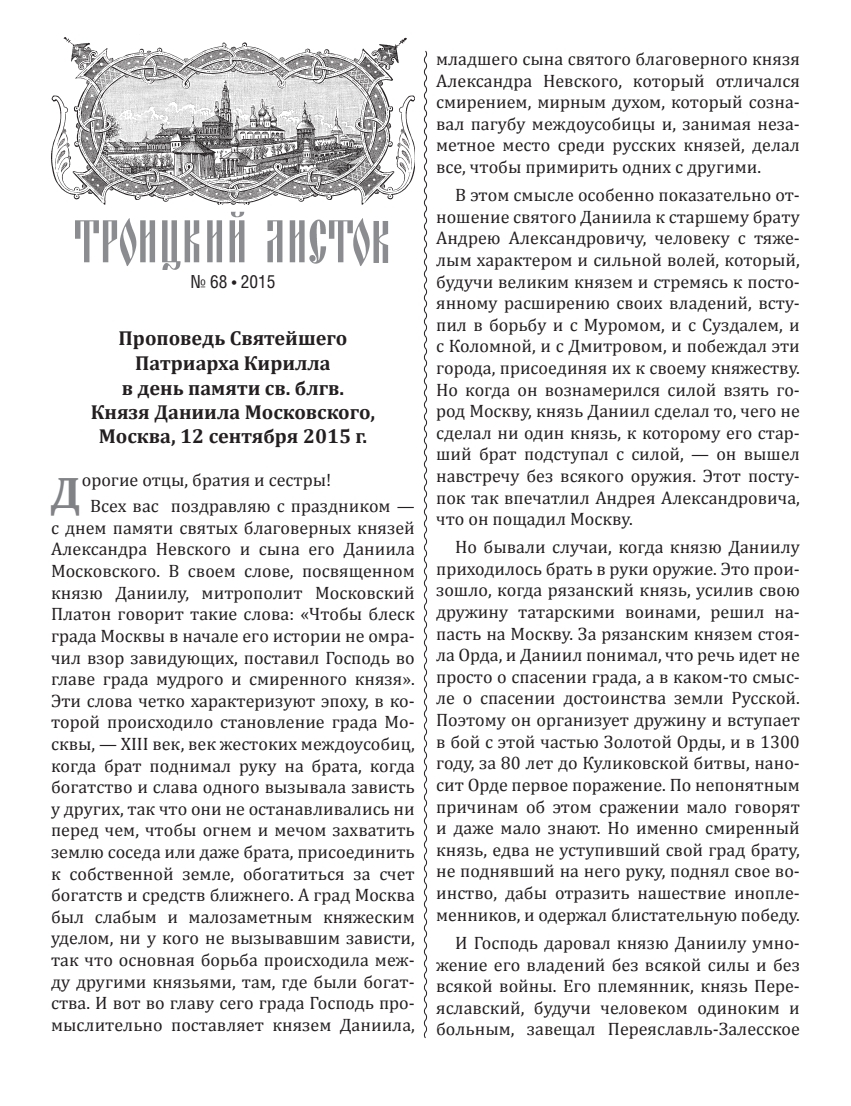
<style>
.page{position:relative;width:851px;height:1106px;background:#fff}
.page>*{position:absolute;margin:0;border:0;box-sizing:border-box;transform-origin:0 0}
.t1{font:700 44.55px "Cambria";color:#808285}
.t2{font:700 20.25px/24.6px "Cambria";color:#231f20;text-align:center}
.t3{font:18px/21.6px "Cambria";color:#231f20;text-align:justify}
.t4{font:18px "Helios Cond";color:#231f20}
</style>
<div class="page">
<svg style="left:423px;top:50px;width:5px;height:989px"></svg>
<img style="left:51px;top:37px;width:364px;height:167px">
<img style="left:76px;top:211px;width:313px;height:59px">
<p class="t4" style="left:190px;top:271px;width:86px">№ 68 • 2015</p>
<p class="t2" style="left:91px;top:325px;width:286px">Проповедь Святейшего<br>Патриарха Кирилла<br>в день памяти св. блгв.<br>Князя Даниила Московского,<br>Москва, 12 сентября 2015 г.</p>
<h1 class="t1" style="left:50px;top:461px;width:32px">Д</h1>
<p class="t3" style="left:90px;top:467px;width:326px;line-height:25.8px;text-indent:-8px">орогие отцы, братия и сестры!<br>Всех вас поздравляю с праздником —</p>
<p class="t3" style="left:51px;top:517px;width:365px">с днем памяти святых благоверных князей Александра Невского и сына его Даниила Московского. В своем слове, посвященном князю Даниилу, митрополит Московский Платон говорит такие слова: «Чтобы блеск града Москвы в начале его истории не омра&shy;чил взор завидующих, поставил Господь во главе града мудрого и смиренного князя».<br>Эти слова четко характеризуют эпоху, в ко&shy;торой происходило становление града Мо&shy;сквы, — XIII век, век жестоких междоусобиц, когда брат поднимал руку на брата, когда богатство и слава одного вызывала зависть у других, так что они не останавливались ни перед чем, чтобы огнем и мечом захватить землю соседа или даже брата, присоединить к собственной земле, обогатиться за счет богатств и средств ближнего. А град Москва был слабым и малозаметным княжеским уделом, ни у кого не вызывавшим зависти, так что основная борьба происходила меж&shy;ду другими князьями, там, где были богат&shy;ства. И вот во главу сего града Господь про&shy;мыслительно поставляет князем Даниила,</p>
<p class="t3" style="left:436px;top:48px;width:365px">младшего сына святого благоверного князя Александра Невского, который отличался смирением, мирным духом, который созна&shy;вал пагубу междоусобицы и, занимая неза&shy;метное место среди русских князей, делал все, чтобы примирить одних с другими.</p>
<p class="t3" style="left:436px;top:184px;width:365px;text-indent:19px">В этом смысле особенно показательно от&shy;ношение святого Даниила к старшему брату Андрею Александровичу, человеку с тяже&shy;лым характером и сильной волей, который, будучи великим князем и стремясь к посто&shy;янному расширению своих владений, всту&shy;пил в борьбу и с Муромом, и с Суздалем, и с Коломной, и с Дмитровом, и побеждал эти города, присоединяя их к своему княжеству.<br>Но когда он вознамерился силой взять го&shy;род Москву, князь Даниил сделал то, чего не сделал ни один князь, к которому его стар&shy;ший брат подступал с силой, — он вышел навстречу без всякого оружия. Этот посту&shy;пок так впечатлил Андрея Александровича, что он пощадил Москву.</p>
<p class="t3" style="left:436px;top:536px;width:365px;text-indent:19px">Но бывали случаи, когда князю Даниилу приходилось брать в руки оружие. Это прои&shy;зошло, когда рязанский князь, усилив свою дружину татарскими воинами, решил на&shy;пасть на Москву. За рязанским князем стоя&shy;ла Орда, и Даниил понимал, что речь идет не просто о спасении града, а в каком-то смыс&shy;ле о спасении достоинства земли Русской.<br>Поэтому он организует дружину и вступает в бой с этой частью Золотой Орды, и в 1300 году, за 80 лет до Куликовской битвы, нано&shy;сит Орде первое поражение. По непонятным причинам об этом сражении мало говорят и даже мало знают. Но именно смиренный князь, едва не уступивший свой град брату, не поднявший на него руку, поднял свое во&shy;инство, дабы отразить нашествие инопле&shy;менников, и одержал блистательную победу.</p>
<p class="t3" style="left:436px;top:932px;width:365px;text-indent:19px">И Господь даровал князю Даниилу умно&shy;жение его владений без всякой силы и без всякой войны. Его племянник, князь Пере&shy;яславский, будучи человеком одиноким и больным, завещал Переяславль-Залесское</p>
</div>
